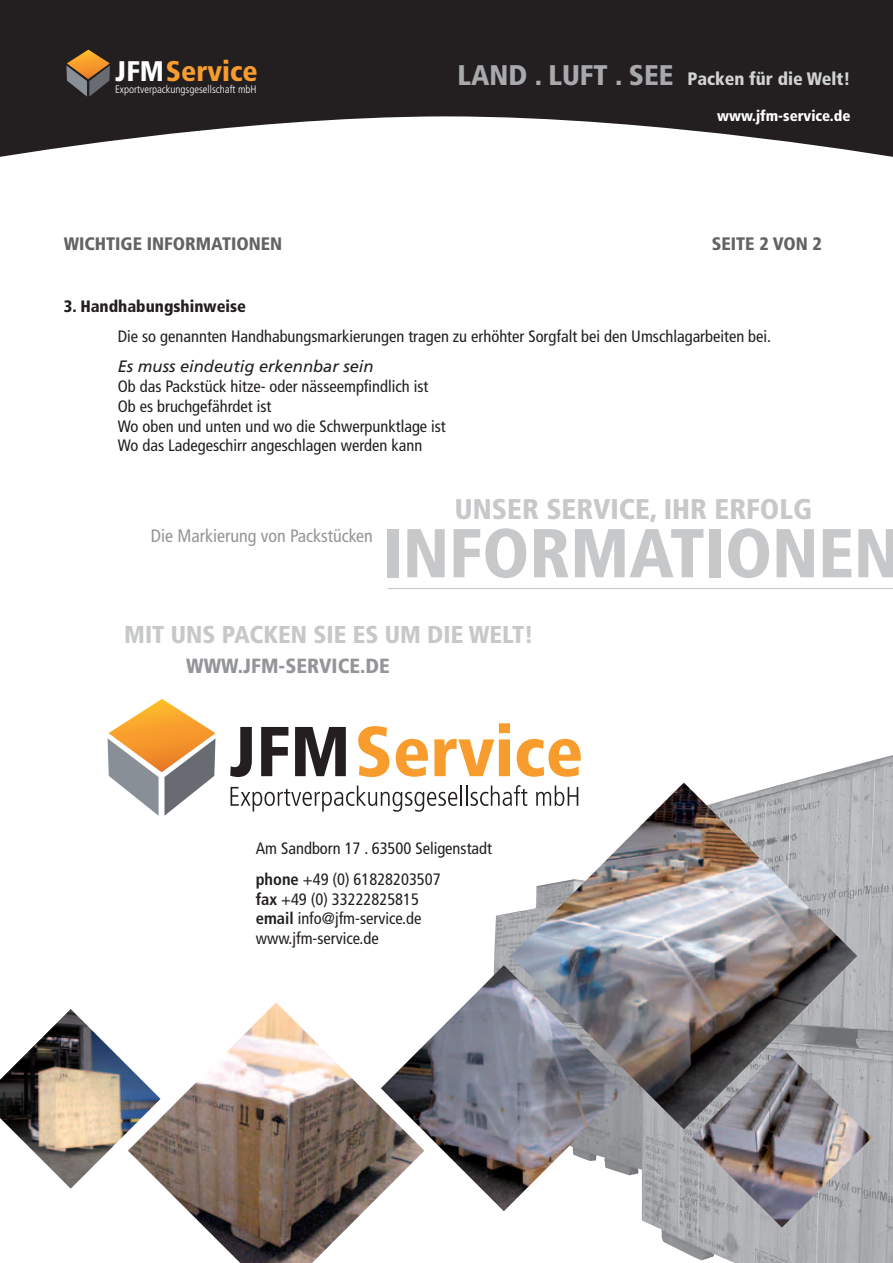
<style>
.page{position:relative;width:893px;height:1263px;background:#fff}
.page>*{position:absolute;margin:0;border:0;box-sizing:border-box;transform-origin:0 0}
.t1{font:900 condensed 69px "Frutiger";color:#c7c8ca}
.t2{font:900 condensed 28.5px "Frutiger";color:#c7c8ca}
.t3{font:900 condensed 28.35px "Frutiger";color:#f89c2d}
.t4{font:900 condensed 24.3px "Frutiger";color:#c7c8ca}
.t5{font:900 condensed 20.55px "Frutiger";color:#939598}
.t6{font:900 condensed 18px "Frutiger";color:#636366}
.t7{font:900 condensed 18px "Frutiger";color:#d1d2d4}
.t8{font:condensed 18px "Frutiger";color:#939598}
.t9{font:condensed 16.5px/19.8px "Frutiger";color:#231f20}
.t10{font:italic 16.5px "Frutiger";color:#231f20}
.t11{font:900 condensed 16.5px "Frutiger";color:#231f20}
.t12{font:900 condensed 15px "Frutiger";color:#fff}
.t13{font:300 condensed 10.8px "Frutiger";color:#fff}
.s1{color:#fff}
.s2{font-size:28.35px;color:#a8a9ad}
.s3{font-weight:700}
</style>
<div class="page">
<img style="left:494px;top:755px;width:399px;height:508px">
<svg style="left:0;top:0;width:893px;height:157px;fill:#231f20"></svg>
<img style="left:0;top:1009px;width:128px;height:180px">
<img style="left:692px;top:1048px;width:180px;height:179px">
<img style="left:128px;top:1002px;width:253px;height:261px">
<img style="left:510px;top:782px;width:347px;height:347px">
<img style="left:381px;top:965px;width:246px;height:246px">
<hr style="left:388px;top:588px;width:505px;height:1px;background:#c7c8ca">
<svg style="left:66px;top:50px;width:44px;height:47px;background:#7d6140"></svg>
<svg style="left:230px;top:727px;width:22px;height:50px"></svg>
<svg style="left:261px;top:727px;width:27px;height:49px"></svg>
<svg style="left:295px;top:727px;width:51px;height:49px"></svg>
<svg style="left:231px;top:785px;width:226px;height:27px"></svg>
<hr style="left:460px;top:785px;width:2px;height:21px;background:#231f20">
<svg style="left:466px;top:785px;width:61px;height:21px"></svg>
<svg style="left:536px;top:785px;width:42px;height:21px"></svg>
<svg style="left:358px;top:726px;width:31px;height:51px"></svg>
<svg style="left:396px;top:739px;width:32px;height:38px"></svg>
<svg style="left:434px;top:723px;width:76px;height:53px"></svg>
<svg style="left:517px;top:739px;width:64px;height:38px"></svg>
<svg style="left:108px;top:699px;width:107px;height:117px"></svg>
<h3 class="t3" style="left:115px;top:54px;width:144px"><span class="s1">JFM</span>SERVICE</h3>
<p class="t13" style="left:115px;top:83px;width:143px">Exportverpackungsgesellschaft mbH</p>
<p class="t7" style="left:457px;top:68px;width:395px"><span class="s2">LAND . LUFT . SEE</span> PACKEN FÜR DIE WELT!</p>
<p class="t12" style="left:717px;top:107px;width:135px">WWW.JFM-SERVICE.DE</p>
<p class="t6" style="left:64px;top:233px;width:223px">WICHTIGE INFORMATIONENSE</p>
<p class="t6" style="left:731px;top:233px;width:93px">ITE 2 VON 2</p>
<p class="t11" style="left:64px;top:296px;width:184px">3. HANDHABUNGSHINWEISE</p>
<p class="t9" style="left:118px;top:326px;width:655px">Die so genannten Handhabungsmarkierungen tragen zu erhöhter Sorgfalt bei den Umschlagarbeiten bei.</p>
<p class="t10" style="left:118px;top:357px;width:257px">Es muss eindeutig erkennbar sein</p>
<p class="t9" style="left:118px;top:376px;width:330px">Ob das Packstück hitze- oder nässeempfindlich ist Ob es bruchgefährdet ist<br>Wo oben und unten und wo die Schwerpunktlage ist Wo das Ladegeschirr angeschlagen werden kann</p>
<p class="t8" style="left:151px;top:525px;width:223px">Die Markierung von Packstücken</p>
<h2 class="t2" style="left:455px;top:492px;width:18px">UNSE</h2>
<h2 class="t2" style="left:522px;top:492px;width:292px">R SERVICE, IHR ERFOLG</h2>
<h1 class="t1" style="left:383px;top:512px;width:431px">INFORMATIONEN</h1>
<h3 class="t4" style="left:124px;top:620px;width:62px">MIT UNS</h3>
<h3 class="t4" style="left:222px;top:620px;width:262px">PACKEN SIE ES UM DIE WELT</h3>
<h3 class="t4" style="left:524px;top:620px;width:11px">!</h3>
<p class="t5" style="left:186px;top:654px;width:19px">WWW</p>
<p class="t5" style="left:238px;top:654px;width:140px">.JFM-SERVICE.DE</p>
<p class="t9" style="left:256px;top:834px;width:238px;line-height:30.3px">Am Sandborn 17 . 63500 Seligenstadt <span class="s3">phone</span> +49 (0) 61828203507</p>
<p class="t9" style="left:256px;top:889px;width:167px"><span class="s3">fax</span> +49 (0) 33222825815 <span class="s3">email</span> info@jfm-service.de www.jfm-service.de</p>
</div>
